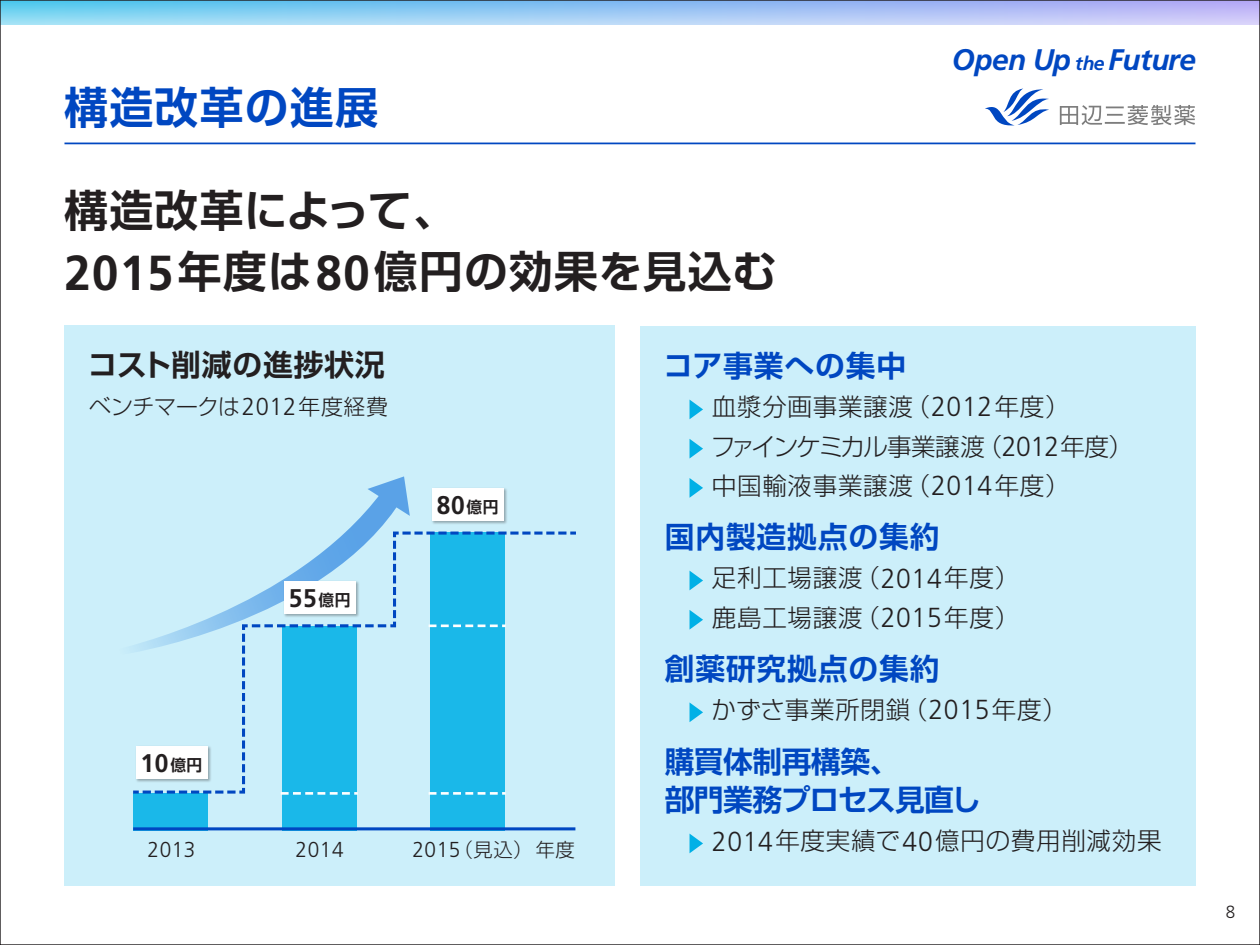
<style>
.page{position:relative;width:1260px;height:945px;background:#fff}
.page>*{position:absolute;margin:0;border:0;box-sizing:border-box;transform-origin:0 0}
.Bold_19_25{font:700 43.75px/61.2px "Shin Go Pr 6 N De";letter-spacing:.03em;color:#231f20}
.ページタイトル{font:700 43.75px "Shin Go Pr 6 N De";letter-spacing:.03em;color:#0047c1}
.JPN_Basic{font:700 29.75px "Shin Go Pr 6 N De";letter-spacing:.03em;color:#0047c1}
.JPN_Basic-2{font:700 29.75px/38.5px "Shin Go Pr 6 N De";letter-spacing:-.015em;color:#0047c1}
.t1{font:italic 700 29.75px "Frutiger LT Std";letter-spacing:-.02em;color:#0047c1}
.JPN_Basic-3{font:700 29.75px "Shin Go Pr 6 N De";letter-spacing:.03em;color:#231f20}
.注記{font:700 25.55px "Frutiger LT Std";color:#231f20;scale:.96 1}
.JPN_Basic-4{font:300 24.5px "Shin Go Pr 6 N";letter-spacing:.03em;color:#231f20}
.JPN_Basic-5{font:300 24.5px "Shin Go Pr 6 N";letter-spacing:-.065em;color:#231f20}
.JPN_Basic-6{font:300 21.88px "Shin Go Pr 6 N";letter-spacing:-.005em;color:#231f20}
.注記-2{font:300 21.7px "Frutiger LT Std";letter-spacing:.03em;color:#231f20;scale:.96 1}
.注記-3{font:300 19.25px "Shin Go Pr 6 N";color:#231f20}
.t2{font:300 17.68px "Frutiger LT Std";color:#231f20;scale:.96 1}
.s1{font-family:"Frutiger LT Std";font-size:49.18px}
.s2{font-size:19.25px}
.s3{font-family:"Frutiger LT Std";font-size:24.5px}
.s4{font-family:"Shin Go Pr 6 N De";font-size:15.75px}
.s5{font-family:"Shin Go Pr 6 N";font-size:19.25px}
.s6{font-family:"Frutiger LT Std";font-size:27.47px}
</style>
<div class="page">
<svg style="left:985px;top:89px;width:64px;height:37px"></svg>
<svg style="left:1060px;top:105px;width:135px;height:20px"></svg>
<hr style="left:64px;top:143px;width:1132px;height:1px;background:#0047c1">
<svg style="left:2px;top:2px;width:1256px;height:23px;background:#a0caf4"></svg>
<div style="left:64px;top:325px;width:551px;height:560px;background:#cceffa"></div>
<div style="left:640px;top:326px;width:556px;height:560px;background:#cceffa"></div>
<svg style="left:690px;top:400px;width:13px;height:19px"></svg>
<svg style="left:690px;top:439px;width:13px;height:19px"></svg>
<svg style="left:690px;top:478px;width:13px;height:20px"></svg>
<svg style="left:690px;top:571px;width:13px;height:19px"></svg>
<svg style="left:690px;top:610px;width:13px;height:19px"></svg>
<svg style="left:690px;top:703px;width:13px;height:19px"></svg>
<svg style="left:690px;top:834px;width:13px;height:19px"></svg>
<div style="left:133px;top:793px;width:75px;height:37px;background:#1ab8e9"></div>
<div style="left:282px;top:793px;width:74px;height:37px;background:#1ab8e9"></div>
<div style="left:431px;top:793px;width:74px;height:37px;background:#1ab8e9"></div>
<hr style="left:133px;top:827px;width:442px;height:3px;background:#0047c1">
<svg style="left:133px;top:476px;width:441px;height:319px"></svg>
<div style="left:135px;top:746px;width:76px;height:37px;background:#231f20;opacity:.35"></div>
<div style="left:136px;top:746px;width:71px;height:33px;background:#fff"></div>
<div style="left:283px;top:581px;width:77px;height:37px;background:#231f20;opacity:.35"></div>
<div style="left:284px;top:581px;width:71px;height:33px;background:#fff"></div>
<div style="left:431px;top:488px;width:77px;height:37px;background:#231f20;opacity:.35"></div>
<div style="left:432px;top:488px;width:72px;height:33px;background:#fff"></div>
<p class="ページタイトル" style="left:64px;top:71px;width:316px">構造改革の進展</p>
<p class="Bold_19_25" style="left:64px;top:178px;width:714px">構造改革によって、<br><span class="s1">2015</span>年度は<span class="s1">80</span>億円の効果を見込む</p>
<p class="t1" style="left:952px;top:42px;width:246px">Open Up <span class="s2">the</span> Future</p>
<p class="JPN_Basic-3" style="left:88px;top:340px;width:298px">コスト削減の進捗状況</p>
<p class="JPN_Basic-6" style="left:89px;top:389px;width:300px">ベンチマークは<span class="s3">2012</span>年度経費</p>
<p class="注記" style="left:289px;top:583px;width:66px">55<span class="s4">億円</span></p>
<p class="注記" style="left:437px;top:490px;width:66px">80<span class="s4">億円</span></p>
<p class="注記" style="left:141px;top:748px;width:66px">10<span class="s4">億円</span></p>
<p class="注記-2" style="left:148px;top:838px;width:51px">2013</p>
<p class="注記-2" style="left:296px;top:838px;width:51px">2014</p>
<p class="注記-2" style="left:412px;top:838px;width:127px">2015<span class="s5">（見込）</span></p>
<p class="注記-3" style="left:536px;top:834px;width:41px">年度</p>
<p class="JPN_Basic" style="left:663px;top:341px;width:244px">コア事業への集中</p>
<p class="JPN_Basic-4" style="left:712px;top:387px;width:359px">血漿分画事業譲渡（<span class="s6">2012</span>年度）</p>
<p class="JPN_Basic-5" style="left:711px;top:426px;width:424px">ファインケミカル事業譲渡（<span class="s6">2012</span>年度）</p>
<p class="JPN_Basic-4" style="left:712px;top:465px;width:359px">中国輸液事業譲渡（<span class="s6">2014</span>年度）</p>
<p class="JPN_Basic" style="left:665px;top:512px;width:276px">国内製造拠点の集約</p>
<p class="JPN_Basic-4" style="left:712px;top:558px;width:309px">足利工場譲渡（<span class="s6">2014</span>年度）</p>
<p class="JPN_Basic-4" style="left:712px;top:597px;width:309px">鹿島工場譲渡（<span class="s6">2015</span>年度）</p>
<p class="JPN_Basic" style="left:665px;top:644px;width:276px">創薬研究拠点の集約</p>
<p class="JPN_Basic-4" style="left:711px;top:690px;width:357px">かずさ事業所閉鎖（<span class="s6">2015</span>年度）</p>
<p class="JPN_Basic-2" style="left:665px;top:741px;width:318px">購買体制再構築、<br>部門業務プロセス見直し</p>
<p class="JPN_Basic-4" style="left:712px;top:821px;width:451px"><span class="s6">2014</span>年度実績で<span class="s6">40</span>億円の費用削減効果</p>
<p class="t2" style="left:1226px;top:902px;width:11px">8</p>
</div>
